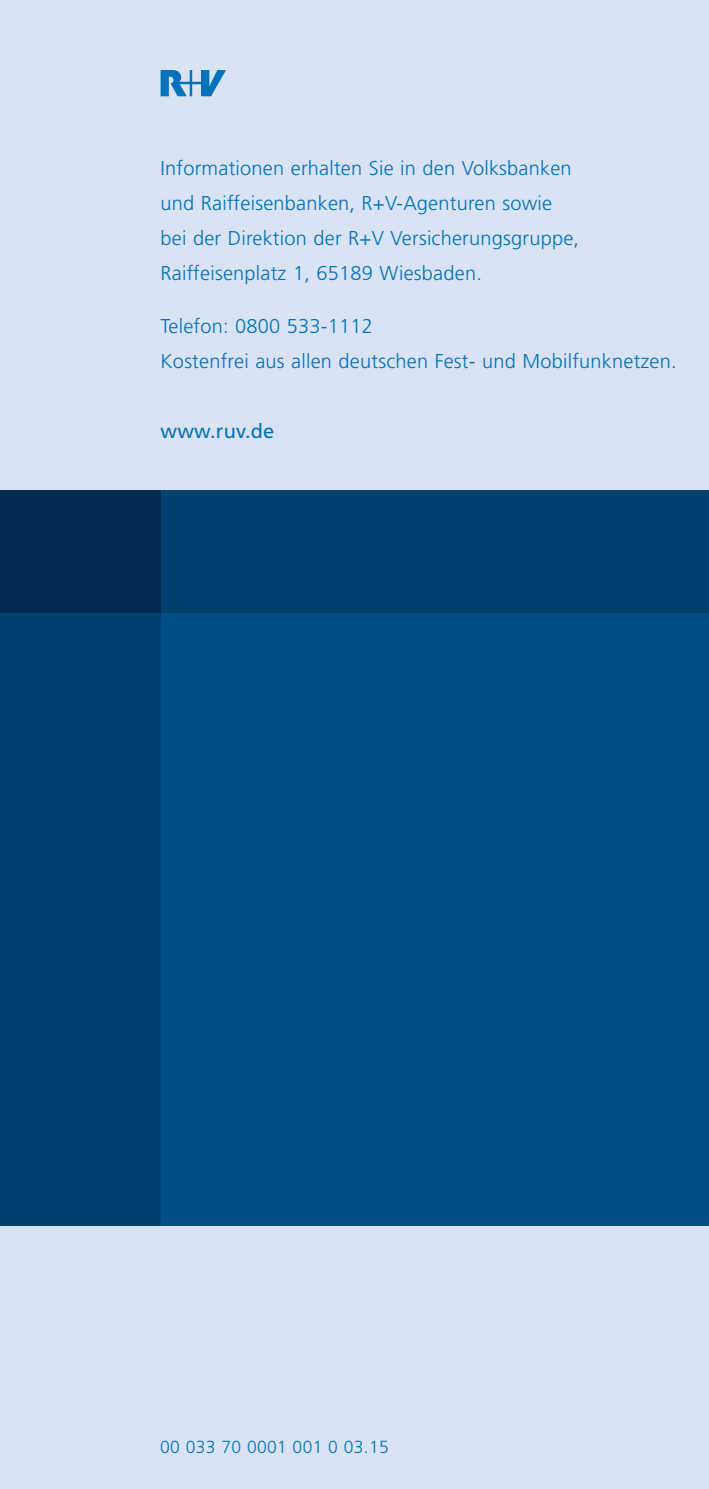
<style>
.page{position:relative;width:709px;height:1489px;background:#fff}
.page>*{position:absolute;margin:0;border:0;box-sizing:border-box;transform-origin:0 0}
.t1{font:300 20px/35px "Frutiger LT";letter-spacing:.01em;color:#0072bc}
.t2{font:20px "Frutiger LT";letter-spacing:.01em;color:#0072bc}
.t3{font:300 17.5px "Frutiger LT";letter-spacing:.015em;color:#0072bc}
</style>
<div class="page">
<div style="left:0;top:0;width:709px;height:1488px;background:#d9e3f3"></div>
<div style="left:160px;top:612px;width:549px;height:613px;background:#004e85"></div>
<div style="left:160px;top:490px;width:549px;height:122px;background:#004170"></div>
<div style="left:0;top:612px;width:160px;height:613px;background:#004170"></div>
<div style="left:0;top:490px;width:160px;height:122px;background:#002a50"></div>
<svg style="left:160px;top:70px;width:66px;height:26px"></svg>
<p class="t1" style="left:160px;top:152px;width:420px">Informationen erhalten Sie in den Volksbanken und Raiffeisenbanken, R+V-Agenturen sowie bei der Direktion der R+V Versicherungsgruppe, Raiffeisenplatz 1, 65189 Wiesbaden.</p>
<p class="t1" style="left:160px;top:310px;width:517px">Telefon: 0800 533-1112<br>Kostenfrei aus allen deutschen Fest- und Mobilfunknetzen.</p>
<p class="t2" style="left:160px;top:423px;width:115px">www.ruv.de</p>
<p class="t3" style="left:160px;top:1439px;width:230px">00 033 70 0001 001 0 03.15</p>
</div>
